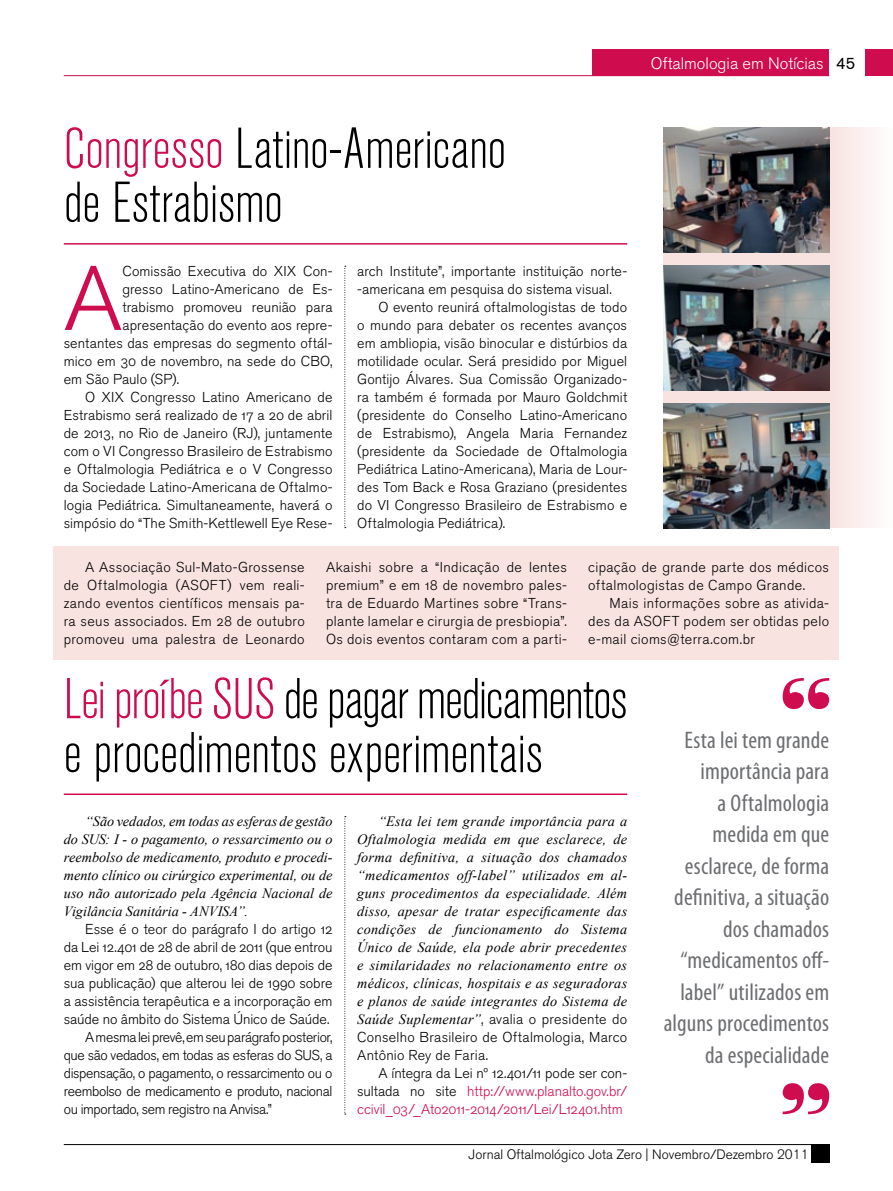
<style>
.page{position:relative;width:893px;height:1191px;background:#fff}
.page>*{position:absolute;margin:0;border:0;box-sizing:border-box;transform-origin:0 0}
.t1{font:90.75px "Akzidenz Grotesk BQ Light Os F";color:#ce0c4e}
.t2{font:300 condensed 57px/54px "Akzidenz Grotesk BQ";letter-spacing:-.005em;color:#000}
.t3{font:condensed 24px/31.5px "Myriad Pro";letter-spacing:.005em;color:#6d6e71;text-align:right}
.t4{font:300 16.5px "Akzidenz Grotesk BQ";color:#fff}
.t5{font:14.25px/18px "Akzidenz Grotesk BQ Light Os F";letter-spacing:.005em;color:#000;text-align:justify}
.t6{font:italic 14.25px/18px "Times New Roman";letter-spacing:.01em;color:#000;text-align:justify}
.t7{font:14.25px "Akzidenz Grotesk BQ Light Os F";letter-spacing:-.025em;color:#000}
.t8{font:14.25px/18px "Akzidenz Grotesk BQ Light Os F";letter-spacing:-.005em;color:#ce0c4e;text-align:justify}
.t9{font:14.25px/18px "Akzidenz Grotesk BQ Light Os F";letter-spacing:.025em;color:#000}
.t10{font:300 13.5px "Akzidenz Grotesk BQ";color:#000}
.s1{color:#ce0c4e}
.s2{font-weight:500;color:#000}
.s3{font-family:"Times New Roman";font-style:italic}
.s4{color:#000}
</style>
<div class="page">
<div style="left:592px;top:50px;width:301px;height:26px;background:#ce0c4e"></div>
<div style="left:829px;top:50px;width:35px;height:26px;background:#fff"></div>
<hr style="left:64px;top:75px;width:765px;height:1px;background:#ce0c4e">
<hr style="left:64px;top:1144px;width:765px;height:1px;background:#000">
<div style="left:811px;top:1144px;width:18px;height:18px;background:#000"></div>
<svg style="left:663px;top:128px;width:210px;height:400px;fill:#f9e9e8"></svg>
<hr style="left:64px;top:243px;width:563px;height:2px;background:#ce0c4e">
<hr style="left:64px;top:793px;width:563px;height:2px;background:#ce0c4e">
<div style="left:54px;top:546px;width:785px;height:114px;background:#f8e3e1"></div>
<svg style="left:344px;top:266px;width:2px;height:262px"></svg>
<svg style="left:344px;top:816px;width:2px;height:298px"></svg>
<svg style="left:783px;top:1083px;width:46px;height:31px"></svg>
<svg style="left:783px;top:678px;width:46px;height:31px"></svg>
<img style="left:663px;top:128px;width:166px;height:124px">
<img style="left:663px;top:265px;width:166px;height:125px">
<img style="left:663px;top:403px;width:166px;height:125px">
<h2 class="t2" style="left:64px;top:123px;width:443px"><span class="s1">Congresso</span> Latino-Americano de Estrabismo</h2>
<h1 class="t1" style="left:64px;top:247px;width:60px">A</h1>
<p class="t5" style="left:122px;top:262px;width:212px">Comissão Executiva do XIX Con-</p>
<p class="t5" style="left:122px;top:280px;width:212px">gresso Latino-Americano de Es-</p>
<p class="t5" style="left:122px;top:298px;width:212px">trabismo promoveu reunião para</p>
<p class="t5" style="left:122px;top:316px;width:212px">apresentação do evento aos repre-</p>
<p class="t5" style="left:64px;top:334px;width:270px">sentantes das empresas do segmento oftál-</p>
<p class="t5" style="left:64px;top:352px;width:270px">mico em 30 de novembro, na sede do CBO,</p>
<p class="t5" style="left:64px;top:370px;width:117px">em São Paulo (SP).</p>
<p class="t5" style="left:85px;top:388px;width:249px">O XIX Congresso Latino Americano de</p>
<p class="t5" style="left:64px;top:406px;width:270px">Estrabismo será realizado de 17 a 20 de abril</p>
<p class="t5" style="left:64px;top:424px;width:270px">de 2013, no Rio de Janeiro (RJ), juntamente</p>
<p class="t5" style="left:64px;top:442px;width:270px">com o VI Congresso Brasileiro de Estrabismo</p>
<p class="t5" style="left:64px;top:460px;width:270px">e Oftalmologia Pediátrica e o V Congresso</p>
<p class="t5" style="left:64px;top:478px;width:270px">da Sociedade Latino-Americana de Oftalmo-</p>
<p class="t5" style="left:64px;top:496px;width:270px">logia Pediátrica. Simultaneamente, haverá o</p>
<p class="t5" style="left:64px;top:514px;width:270px">simpósio do “The Smith-Kettlewell Eye Rese-</p>
<p class="t5" style="left:357px;top:262px;width:271px">arch Institute”, importante instituição norte--americana em pesquisa do sistema visual.</p>
<p class="t5" style="left:357px;top:298px;width:272px;text-indent:21px">O evento reunirá oftalmologistas de todo o mundo para debater os recentes avanços em ambliopia, visão binocular e distúrbios da motilidade ocular. Será presidido por Miguel Gontijo Álvares. Sua Comissão Organizado&shy;ra também é formada por Mauro Goldchmit (presidente do Conselho Latino-Americano de Estrabismo), Angela Maria Fernandez (presidente da Sociedade de Oftalmologia Pediátrica Latino-Americana), Maria de Lour&shy;des Tom Back e Rosa Graziano (presidentes do VI Congresso Brasileiro de Estrabismo e Oftalmologia Pediátrica).</p>
<p class="t4" style="left:651px;top:54px;width:206px">Oftalmologia em Notícias <span class="s2">45</span></p>
<p class="t5" style="left:64px;top:558px;width:242px;text-indent:21px">A Associação Sul-Mato-Grossense de Oftalmologia (ASOFT) vem reali&shy;zando eventos científicos mensais pa&shy;ra seus associados. Em 28 de outubro promoveu uma palestra de Leonardo</p>
<p class="t5" style="left:326px;top:558px;width:242px">Akaishi sobre a “Indicação de lentes premium” e em 18 de novembro pales&shy;tra de Eduardo Martines sobre “Trans&shy;plante lamelar e cirurgia de presbiopia”.<br>Os dois eventos contaram com a parti-</p>
<p class="t9" style="left:588px;top:558px;width:242px">cipação de grande parte dos médicos oftalmologistas de Campo Grande.</p>
<p class="t5" style="left:588px;top:594px;width:242px;text-indent:21px">Mais informações sobre as ativida&shy;des da ASOFT podem ser obtidas pelo e-mail cioms@terra.com.br</p>
<h2 class="t2" style="left:64px;top:673px;width:565px"><span class="s1">Lei proíbe SUS</span> de pagar medicamentos e procedimentos experimentais</h2>
<p class="t6" style="left:64px;top:812px;width:270px;text-indent:21px">“São vedados, em todas as esferas de gestão do SUS: I - o pagamento, o ressarcimento ou o reembolso de medicamento, produto e procedi&shy;mento clínico ou cirúrgico experimental, ou de uso não autorizado pela Agência Nacional de Vigilância Sanitária - ANVISA”.</p>
<p class="t5" style="left:85px;top:920px;width:249px">Esse é o teor do parágrafo I do artigo 12</p>
<p class="t5" style="left:64px;top:938px;width:270px">da Lei 12.401 de 28 de abril de 2011 (que entrou</p>
<p class="t5" style="left:64px;top:956px;width:270px">em vigor em 28 de outubro, 180 dias depois de</p>
<p class="t5" style="left:64px;top:974px;width:270px">sua publicação) que alterou lei de 1990 sobre</p>
<p class="t5" style="left:64px;top:992px;width:270px">a assistência terapêutica e a incorporação em</p>
<p class="t5" style="left:64px;top:1010px;width:267px">saúde no âmbito do Sistema Único de Saúde.</p>
<p class="t7" style="left:85px;top:1029px;width:249px">A mesma lei prevê, em seu parágrafo posterior,</p>
<p class="t7" style="left:64px;top:1047px;width:270px">que são vedados, em todas as esferas do SUS, a</p>
<p class="t7" style="left:64px;top:1065px;width:270px">dispensação, o pagamento, o ressarcimento ou o</p>
<p class="t7" style="left:64px;top:1083px;width:270px">reembolso de medicamento e produto, nacional</p>
<p class="t7" style="left:64px;top:1101px;width:210px">ou importado, sem registro na Anvisa.”</p>
<p class="t6" style="left:357px;top:812px;width:272px;text-indent:21px">“Esta lei tem grande importância para a Oftalmologia medida em que esclarece, de forma definitiva, a situação dos chamados “medicamentos off-label” utilizados em al&shy;guns procedimentos da especialidade. Além disso, apesar de tratar especificamente das condições de funcionamento do Sistema Único de Saúde, ela pode abrir precedentes e similaridades no relacionamento entre os médicos, clínicas, hospitais e as seguradoras e planos de saúde integrantes do Sistema de</p>
<p class="t5" style="left:357px;top:1010px;width:272px"><span class="s3">Saúde Suplementar”</span>, avalia o presidente do Conselho Brasileiro de Oftalmologia, Marco Antônio Rey de Faria.</p>
<p class="t8" style="left:357px;top:1064px;width:271px;text-indent:21px"><span class="s4">A íntegra da Lei nº 12.401/11 pode ser con&shy;sultada no site</span> http://www.planalto.gov.br/ ccivil_03/_Ato2011-2014/2011/Lei/L12401.htm</p>
<h3 class="t3" style="left:664px;top:723px;width:167px">Esta lei tem grande importância para<br>a Oftalmologia medida em que esclarece, de forma definitiva, a situação dos chamados “medicamentos off&shy;label” utilizados em alguns procedimentos da especialidade</h3>
<p class="t10" style="left:469px;top:1147px;width:341px">Jornal Oftalmológico Jota Zero | Novembro/Dezembro 2011</p>
</div>
